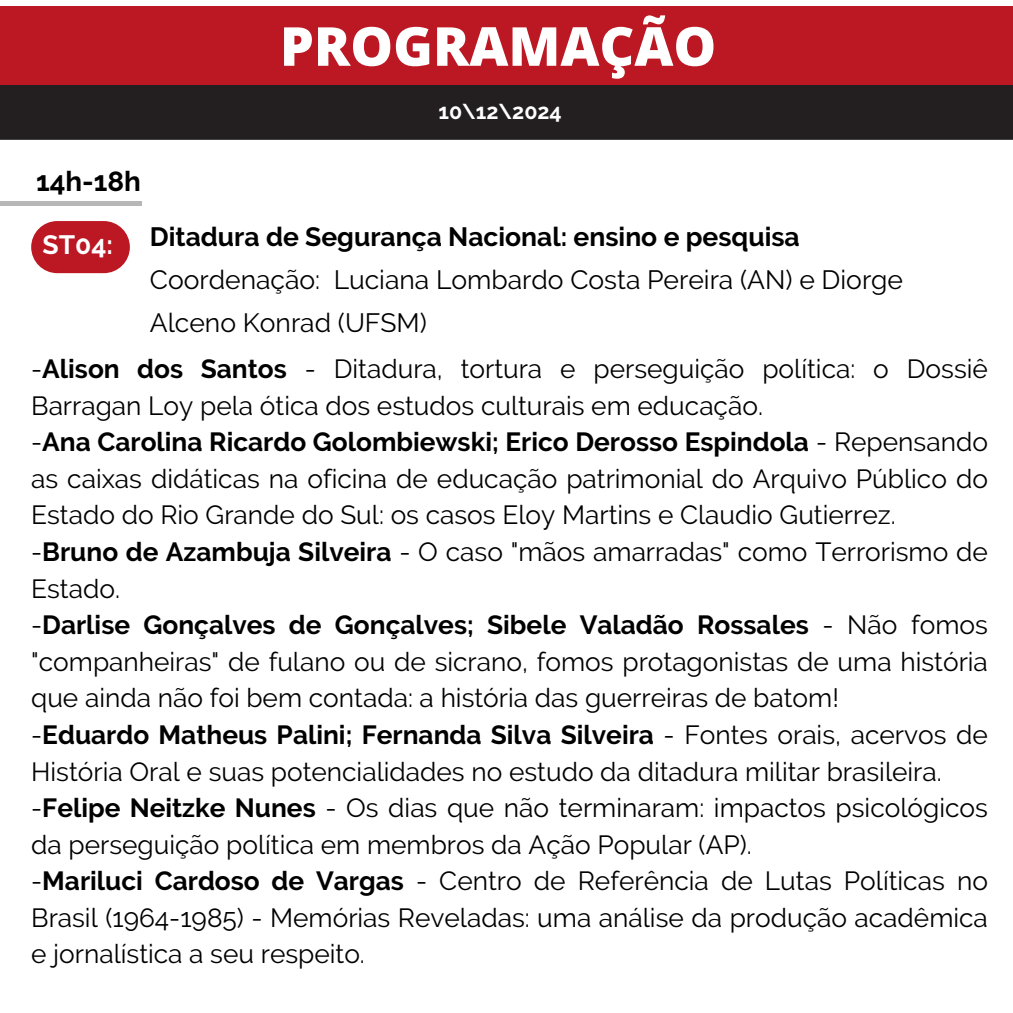
<style>
.page{position:relative;width:1013px;height:1013px;background:#fff}
.page>*{position:absolute;margin:0;border:0;box-sizing:border-box;transform-origin:0 0}
.t1{font:800 53.75px "Open Sans";color:#fff}
.t2{font:700 27.62px "Raleway";color:#000}
.t3{font:26.5px/43.1px "Raleway";color:#000}
.t4{font:700 26.5px "Raleway";color:#fff}
.t5{font:26.25px/36.5px "Raleway";color:#000}
.t6{font:700 21.38px "Raleway";color:#fff}
.s1{font-weight:700}
</style>
<div class="page">
<div style="left:0;top:85px;width:1012px;height:55px;background:#231f20"></div>
<div style="left:0;top:6px;width:1012px;height:79px;background:#bc1823"></div>
<div style="left:31px;top:221px;width:99px;height:52px;background:#bc1823;border-radius:26px"></div>
<div style="left:0;top:201px;width:142px;height:5px;background:#b8b7b7"></div>
<p class="t1" style="left:280px;top:8px;width:438px">PROGRAMAÇÃO</p>
<h3 class="t6" style="left:438px;top:99px;width:125px">10\12\2024</h3>
<p class="t2" style="left:36px;top:165px;width:106px">14h-18h</p>
<h1 class="t4" style="left:43px;top:229px;width:72px">ST04:</h1>
<h4 class="t3" style="left:150px;top:215px;width:754px"><span class="s1">Ditadura de Segurança Nacional: ensino e pesquisa<br></span>Coordenação: Luciana Lombardo Costa Pereira (AN) e Diorge<br>Alceno Konrad (UFSM)</h4>
<h2 class="t5" style="left:31px;top:350px;width:958px">-<span class="s1">Alison dos Santos</span> - Ditadura, tortura e perseguição política: o Dossiê Barragan Loy pela ótica dos estudos culturais em educação.<br>-<span class="s1">Ana Carolina Ricardo Golombiewski; Erico Derosso Espindola</span> - Repensando as caixas didáticas na oficina de educação patrimonial do Arquivo Público do Estado do Rio Grande do Sul: os casos Eloy Martins e Claudio Gutierrez. -<span class="s1">Bruno de Azambuja Silveira</span> - O caso "mãos amarradas" como Terrorismo de Estado.<br>-<span class="s1">Darlise Gonçalves de Gonçalves; Sibele Valadão Rossales</span> - Não fomos "companheiras" de fulano ou de sicrano, fomos protagonistas de uma história que ainda não foi bem contada: a história das guerreiras de batom!<br>-<span class="s1">Eduardo Matheus Palini; Fernanda Silva Silveira</span> - Fontes orais, acervos de História Oral e suas potencialidades no estudo da ditadura militar brasileira. -<span class="s1">Felipe Neitzke Nunes</span> - Os dias que não terminaram: impactos psicológicos da perseguição política em membros da Ação Popular (AP).<br>-<span class="s1">Mariluci Cardoso de Vargas</span> - Centro de Referência de Lutas Políticas no Brasil (1964-1985) - Memórias Reveladas: uma análise da produção acadêmica e jornalística a seu respeito.</h2>
</div>
